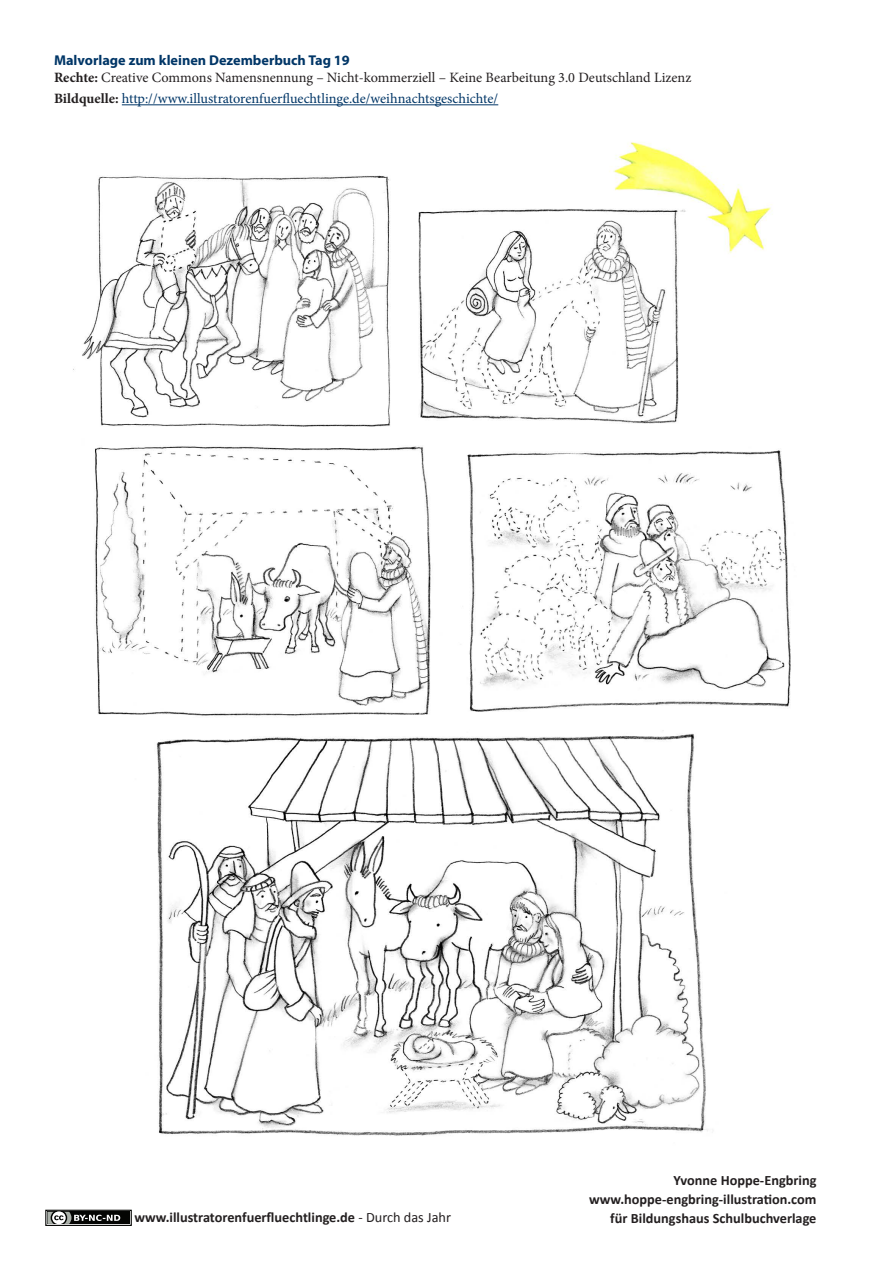
<style>
.page{position:relative;width:893px;height:1263px;background:#fff}
.page>*{position:absolute;margin:0;border:0;box-sizing:border-box;transform-origin:0 0}
.t1{font:14.25px/21.6px "Minion Pro";color:#231f20}
.t2{font:700 14.25px/18.6px "Calibri";color:#231f20;text-align:right}
.t3{font:700 14.25px "Myriad Pro";color:#003667}
.s1{font-weight:700}
.s2{color:#003667}
.s3{font-weight:400}
</style>
<div class="page">
<img style="left:45px;top:104px;width:746px;height:1106px">
<div style="left:45px;top:1210px;width:87px;height:16px;border:1px solid #040503"></div>
<div style="left:47px;top:1212px;width:83px;height:12px;background:#040503"></div>
<svg style="left:45px;top:1210px;width:75px;height:16px"></svg>
<hr style="left:122px;top:104px;width:376px;height:1px;background:#003667">
<p class="t3" style="left:54px;top:51px;width:297px">Malvorlage zum kleinen Dezemberbuch Tag 19</p>
<p class="t1" style="left:54px;top:67px;width:639px"><span class="s1">Rechte:</span> Creative Commons Namensnennung – Nicht-kommerziell – Keine Bearbeitung 3.0 Deutschland Lizenz<br><span class="s1">Bildquelle:</span> <span class="s2">http://www.illustratorenfuerfluechtlinge.de/weihnachtsgeschichte/</span></p>
<p class="t2" style="left:134px;top:1208px;width:318px">www.illustratorenfuerfluechtlinge.de <span class="s3">- Durch das Jahr</span></p>
<p class="t2" style="left:589px;top:1171px;width:229px">Yvonne Hoppe-Engbring www.hoppe-engbring-illustration.com für Bildungshaus Schulbuchverlage</p>
</div>
